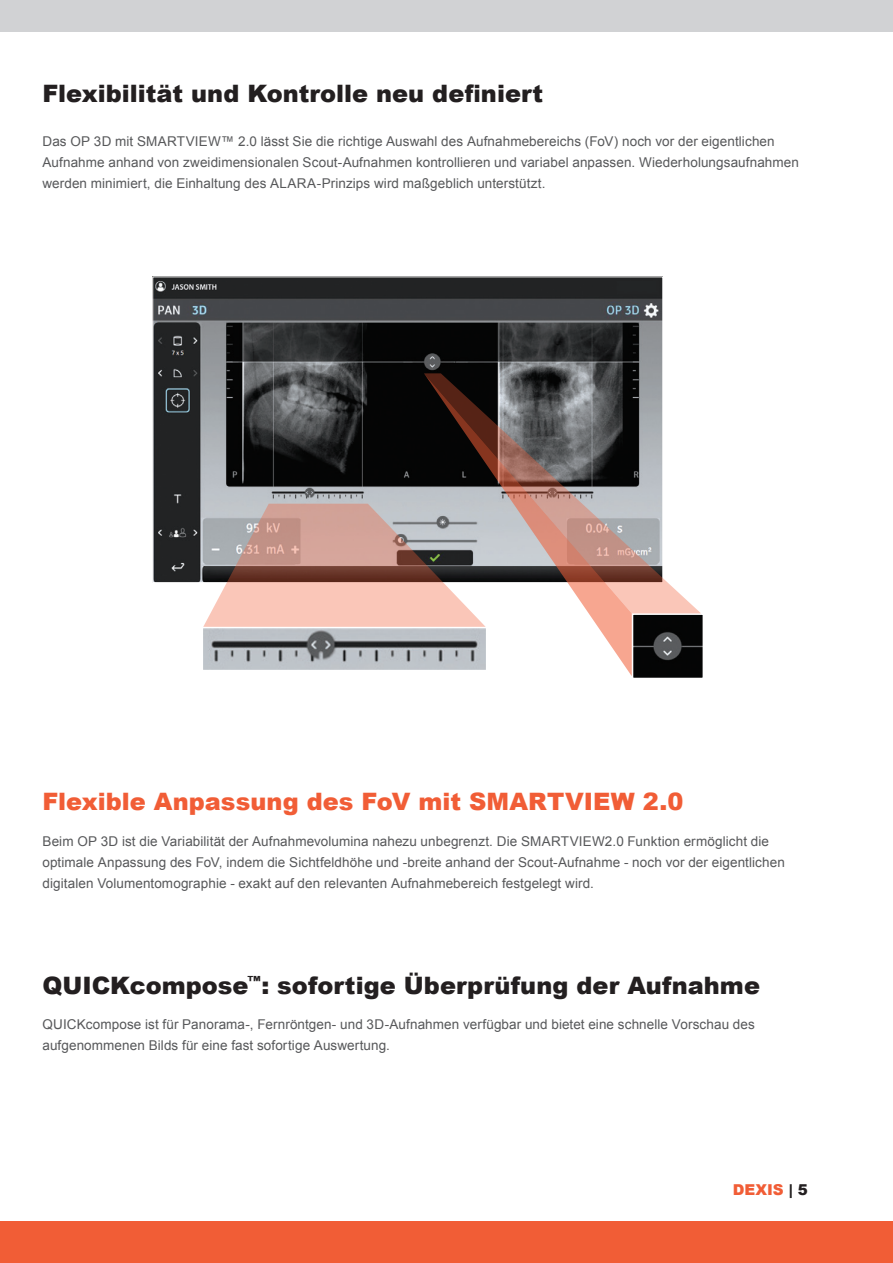
<style>
.page{position:relative;width:893px;height:1263px;background:#fff}
.page>*{position:absolute;margin:0;border:0;box-sizing:border-box;transform-origin:0 0}
.Level_4_Intro{font:900 24px "Arial";color:#231f20}
.Level_4_Intro-2{font:900 24px "Arial";color:#f15d36}
.t1{font:900 15px "Arial";color:#f15d36}
.Copy{font:13.5px/21px "Arial";letter-spacing:.005em;color:#57585a}
.s1{color:#231f20}
</style>
<div class="page">
<div style="left:0;top:0;width:893px;height:32px;background:#d1d2d4"></div>
<div style="left:0;top:1221px;width:893px;height:42px;background:#f15d36"></div>
<img style="left:154px;top:278px;width:507px;height:303px">
<img style="left:204px;top:629px;width:220px;height:40px">
<div style="left:202px;top:627px;width:285px;height:44px;border:1px solid #fff"></div>
<img style="left:634px;top:615px;width:68px;height:62px">
<div style="left:632px;top:613px;width:72px;height:66px;border:1px solid #fff"></div>
<svg style="left:203px;top:504px;width:221px;height:123px"></svg>
<svg style="left:632px;top:373px;width:69px;height:240px"></svg>
<svg style="left:424px;top:373px;width:208px;height:303px"></svg>
<p class="Level_4_Intro" style="left:43px;top:76px;width:502px">Flexibilität und Kontrolle neu definiert</p>
<p class="Copy" style="left:43px;top:131px;width:758px">Das OP 3D mit SMARTVIEW™ 2.0 lässt Sie die richtige Auswahl des Aufnahmebereichs (FoV) noch vor der eigentlichen<br>Aufnahme anhand von zweidimensionalen Scout-Aufnahmen kontrollieren und variabel anpassen. Wiederholungsaufnahmen werden minimiert, die Einhaltung des ALARA-Prinzips wird maßgeblich unterstützt.</p>
<p class="Level_4_Intro-2" style="left:43px;top:784px;width:642px">Flexible Anpassung des FoV mit SMARTVIEW 2.0</p>
<p class="Copy" style="left:43px;top:831px;width:744px">Beim OP 3D ist die Variabilität der Aufnahmevolumina nahezu unbegrenzt. Die SMARTVIEW2.0 Funktion ermöglicht die optimale Anpassung des FoV, indem die Sichtfeldhöhe und -breite anhand der Scout-Aufnahme - noch vor der eigentlichen digitalen Volumentomographie - exakt auf den relevanten Aufnahmebereich festgelegt wird.</p>
<p class="Level_4_Intro" style="left:43px;top:967px;width:719px">QUICKcompose<sup>™</sup>: sofortige Überprüfung der Aufnahme</p>
<p class="Copy" style="left:43px;top:1014px;width:714px">QUICKcompose ist für Panorama-, Fernröntgen- und 3D-Aufnahmen verfügbar und bietet eine schnelle Vorschau des aufgenommenen Bilds für eine fast sofortige Auswertung.</p>
<p class="t1" style="left:733px;top:1179px;width:77px">DEXIS <span class="s1">| 5</span></p>
</div>
